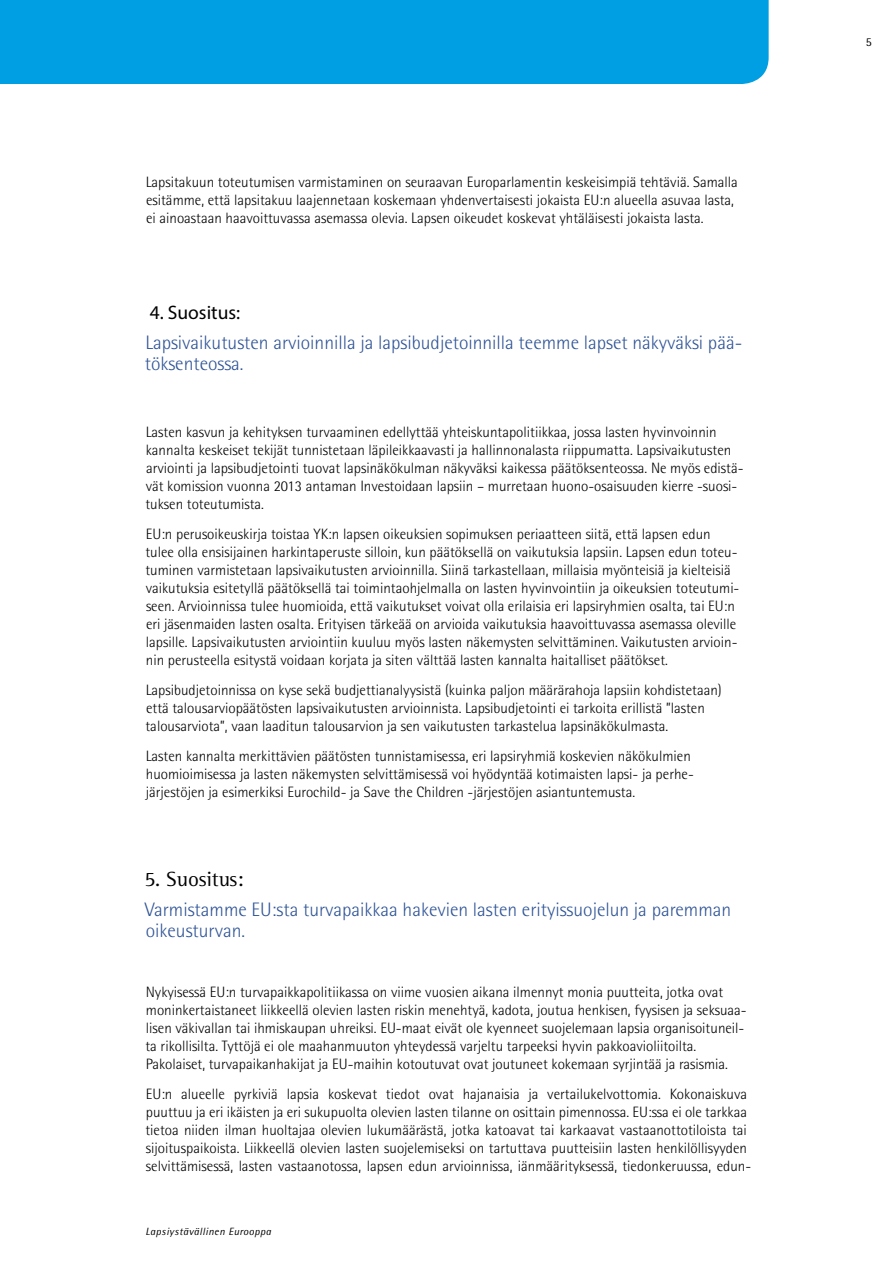
<style>
.page{position:relative;width:893px;height:1263px;background:#fff}
.page>*{position:absolute;margin:0;border:0;box-sizing:border-box;transform-origin:0 0}
.t1{font:21px "Rotis Semi Serif Std";color:#000}
.t2{font:300 19.5px/21px "Rotis Semi Sans Std";color:#2f5496}
.t3{font:19.5px "Myriad Pro";color:#000}
.t4{font:300 15px/18px "Rotis Semi Sans Std";color:#000}
.t5{font:12px "Rotis Semi Sans Std";color:#000}
.t6{font:italic 10.5px "Rotis Semi Sans Std";letter-spacing:.04em;color:#000}
</style>
<div class="page">
<div style="left:0;top:0;width:769px;height:84px;background:#009fe3"></div>
<p class="t4" style="left:146px;top:173px;width:594px">Lapsitakuun toteutumisen varmistaminen on seuraavan Europarlamentin keskeisimpiä tehtäviä. Samalla esitämme, että lapsitakuu laajennetaan koskemaan yhdenvertaisesti jokaista EU:n alueella asuvaa lasta, ei ainoastaan haavoittuvassa asemassa olevia. Lapsen oikeudet koskevat yhtäläisesti jokaista lasta.</p>
<h2 class="t3" style="left:150px;top:301px;width:92px">4. Suositus:</h2>
<h2 class="t2" style="left:145px;top:332px;width:599px">Lapsivaikutusten arvioinnilla ja lapsibudjetoinnilla teemme lapset näkyväksi pää&shy;töksenteossa.</h2>
<p class="t4" style="left:145px;top:422px;width:600px">Lasten kasvun ja kehityksen turvaaminen edellyttää yhteiskuntapolitiikkaa, jossa lasten hyvinvoinnin kannalta keskeiset tekijät tunnistetaan läpileikkaavasti ja hallinnonalasta riippumatta. Lapsivaikutusten arviointi ja lapsibudjetointi tuovat lapsinäkökulman näkyväksi kaikessa päätöksenteossa. Ne myös edistä&shy;vät komission vuonna 2013 antaman Investoidaan lapsiin – murretaan huono-osaisuuden kierre -suosi&shy;tuksen toteutumista.</p>
<p class="t4" style="left:145px;top:524px;width:595px">EU:n perusoikeuskirja toistaa YK:n lapsen oikeuksien sopimuksen periaatteen siitä, että lapsen edun tulee olla ensisijainen harkintaperuste silloin, kun päätöksellä on vaikutuksia lapsiin. Lapsen edun toteu&shy;tuminen varmistetaan lapsivaikutusten arvioinnilla. Siinä tarkastellaan, millaisia myönteisiä ja kielteisiä vaikutuksia esitetyllä päätöksellä tai toimintaohjelmalla on lasten hyvinvointiin ja oikeuksien toteutumi&shy;seen. Arvioinnissa tulee huomioida, että vaikutukset voivat olla erilaisia eri lapsiryhmien osalta, tai EU:n eri jäsenmaiden lasten osalta. Erityisen tärkeää on arvioida vaikutuksia haavoittuvassa asemassa oleville lapsille. Lapsivaikutusten arviointiin kuuluu myös lasten näkemysten selvittäminen. Vaikutusten arvioin&shy;nin perusteella esitystä voidaan korjata ja siten välttää lasten kannalta haitalliset päätökset.</p>
<p class="t4" style="left:145px;top:680px;width:578px">Lapsibudjetoinnissa on kyse sekä budjettianalyysistä (kuinka paljon määrärahoja lapsiin kohdistetaan) että talousarviopäätösten lapsivaikutusten arvioinnista. Lapsibudjetointi ei tarkoita erillistä ”lasten talousarviota”, vaan laaditun talousarvion ja sen vaikutusten tarkastelua lapsinäkökulmasta.</p>
<p class="t4" style="left:146px;top:746px;width:550px">Lasten kannalta merkittävien päätösten tunnistamisessa, eri lapsiryhmiä koskevien näkökulmien huomioimisessa ja lasten näkemysten selvittämisessä voi hyödyntää kotimaisten lapsi- ja perhe&shy;järjestöjen ja esimerkiksi Eurochild- ja Save the Children -järjestöjen asiantuntemusta.</p>
<h1 class="t1" style="left:144px;top:866px;width:101px">5. Suositus:</h1>
<h2 class="t2" style="left:145px;top:898px;width:588px">Varmistamme EU:sta turvapaikkaa hakevien lasten erityissuojelun ja paremman oikeusturvan.</h2>
<p class="t4" style="left:145px;top:982px;width:603px">Nykyisessä EU:n turvapaikkapolitiikassa on viime vuosien aikana ilmennyt monia puutteita, jotka ovat moninkertaistaneet liikkeellä olevien lasten riskin menehtyä, kadota, joutua henkisen, fyysisen ja seksuaa&shy;lisen väkivallan tai ihmiskaupan uhreiksi. EU-maat eivät ole kyenneet suojelemaan lapsia organisoituneil&shy;ta rikollisilta. Tyttöjä ei ole maahanmuuton yhteydessä varjeltu tarpeeksi hyvin pakkoavioliitoilta.<br>Pakolaiset, turvapaikanhakijat ja EU-maihin kotoutuvat ovat joutuneet kokemaan syrjintää ja rasismia.</p>
<p class="t4" style="left:145px;top:1084px;width:607px">EU:n alueelle pyrkiviä lapsia koskevat tiedot ovat hajanaisia ja vertailukelvottomia. Kokonaiskuva puuttuu ja eri ikäisten ja eri sukupuolta olevien lasten tilanne on osittain pimennossa. EU:ssa ei ole tarkkaa tietoa niiden ilman huoltajaa olevien lukumäärästä, jotka katoavat tai karkaavat vastaanottotiloista tai sijoituspaikoista. Liikkeellä olevien lasten suojelemiseksi on tartuttava puutteisiin lasten henkilöllisyyden selvittämisessä, lasten vastaanotossa, lapsen edun arvioinnissa, iänmäärityksessä, tiedonkeruussa, edun-</p>
<p class="t6" style="left:146px;top:1225px;width:127px">Lapsiystävällinen Eurooppa</p>
<p class="t5" style="left:866px;top:35px;width:8px">5</p>
</div>
